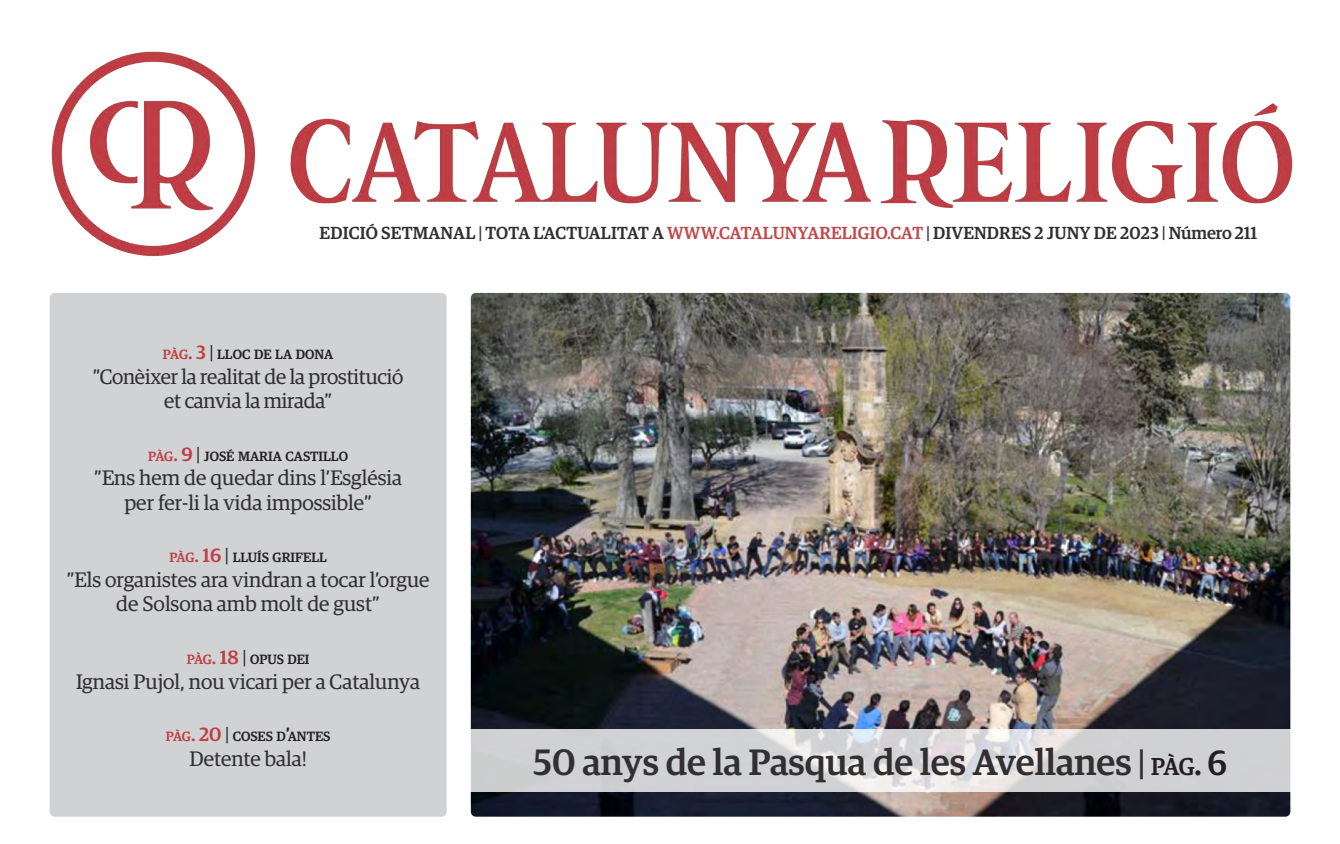
<style>
.page{position:relative;width:1340px;height:844px;background:#fff}
.page>*{position:absolute;margin:0;border:0;box-sizing:border-box;transform-origin:0 0}
.t1{font:500 36.75px "Guardian Egyp";color:#312f30}
.t2{font:21px/24.5px "Guardian Egyp";color:#312f30;text-align:center}
.t3{font:500 17.5px "Guardian Egyp";letter-spacing:.01em;color:#312f30}
.t4{font:500 13.47px "Guardian Egyp";color:#231f20}
.s1{color:#3e3e3f}
.s2{color:#c2474a}
.s3{color:#c03e45}
.s4{font-size:19.25px;color:#c03e45}
.s5{font-weight:400;font-size:19.25px}
.s6{font-size:19.25px}
.s7{font-size:35px}
.s8{font-size:24.5px;color:#231f20}
.s9{font-size:35px;color:#231f20}
</style>
<div class="page">
<img style="left:51px;top:51px;width:1242px;height:206px">
<img style="left:471px;top:293px;width:819px;height:523px">
<div style="left:50px;top:293px;width:396px;height:523px;background:#d1d2d4;border-radius:5px"></div>
<svg style="left:471px;top:729px;width:819px;height:62px;background:#d5d5d7"></svg>
<p class="t3" style="left:320px;top:220px;width:939px">EDICIÓ SETMANAL <span class="s1">|</span> TOTA L’ACTUALITAT A <span class="s2">WWW.CATALUNYARELIGIO.CAT</span> <span class="s1">|</span> DIVENDRES 2 JUNY DE 2023 <span class="s1">|</span> Número 211</p>
<p class="t4" style="left:163px;top:345px;width:172px"><span class="s3">PÀG</span><span class="s4">. 3</span> <span class="s5">|</span> LLOC DE LA DONA</p>
<p class="t2" style="left:93px;top:363px;width:312px">”Conèixer la realitat de la prostitució et canvia la mirada”</p>
<p class="t4" style="left:148px;top:446px;width:201px"><span class="s3">PÀG</span><span class="s4">. 9</span> <span class="s5">|</span> JOSÉ MARIA CASTILLO</p>
<p class="t2" style="left:94px;top:464px;width:309px">”Ens hem de quedar dins l’Església per fer-li la vida impossible”</p>
<p class="t4" style="left:169px;top:548px;width:159px"><span class="s3">PÀG</span><span class="s4">. 16</span> <span class="s5">|</span> LLUÍS GRIFELL</p>
<p class="t2" style="left:67px;top:566px;width:364px">”Els organistes ara vindran a tocar l’orgue de Solsona amb molt de gust”</p>
<p class="t4" style="left:187px;top:649px;width:124px"><span class="s3">PÀG</span><span class="s4">. 18</span> <span class="s5">|</span> OPUS DEI</p>
<p class="t2" style="left:76px;top:667px;width:346px">Ignasi Pujol, nou vicari per a Catalunya</p>
<p class="t4" style="left:166px;top:726px;width:166px"><span class="s3">PÀG</span><span class="s4">. 20</span> <span class="s5">|</span> COSES D<span class="s6">’</span>ANTES</p>
<p class="t2" style="left:189px;top:744px;width:119px">Detente bala!</p>
<p class="t1" style="left:533px;top:736px;width:695px">50 anys de la Pasqua de les Avellanes <span class="s7">|</span> <span class="s8">PÀG</span><span class="s9">. 6</span></p>
</div>
